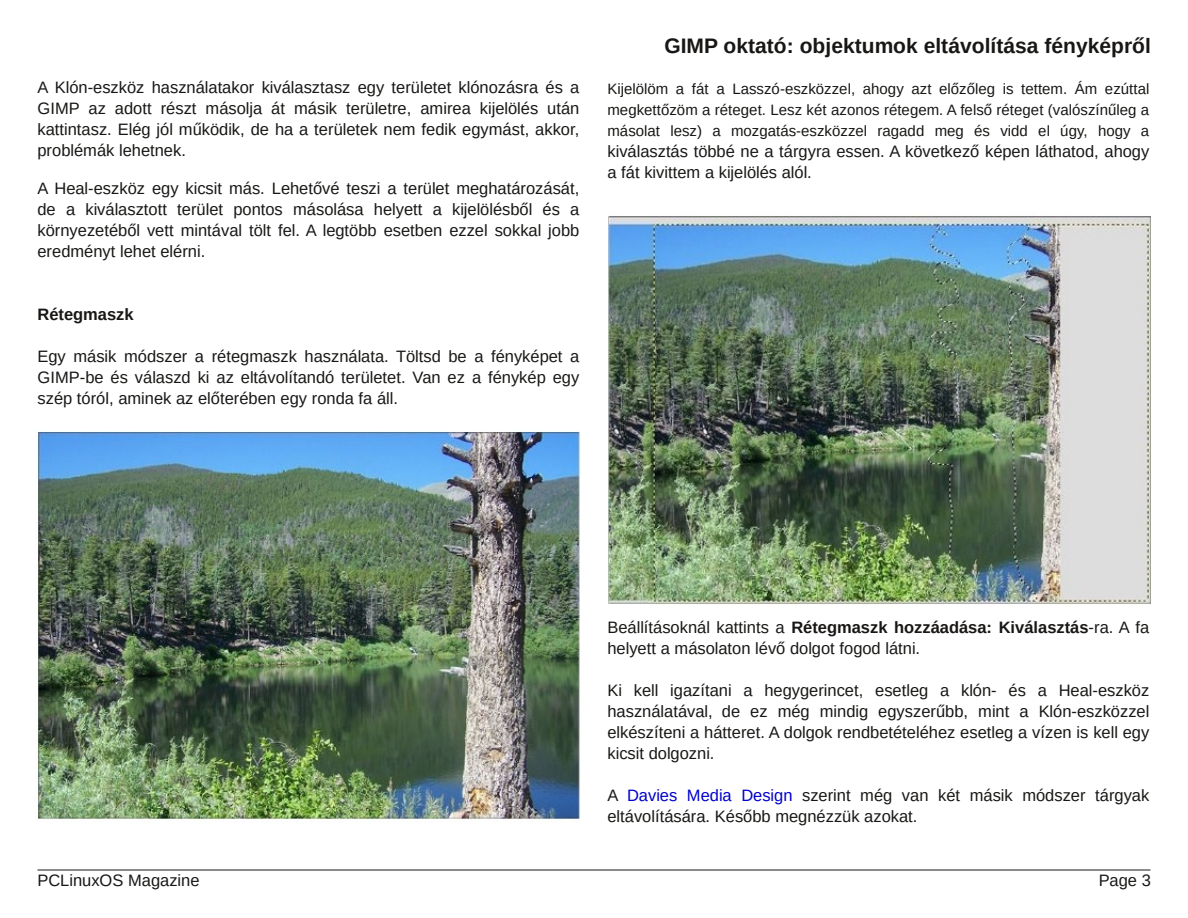
<style>
.page{position:relative;width:1188px;height:918px;background:#fff}
.page>*{position:absolute;margin:0;border:0;box-sizing:border-box;transform-origin:0 0}
.t1{font:700 21px "Liberation Sans";color:#181715}
.t2{font:16.5px/21px "Liberation Sans";color:#181715;text-align:justify}
.t3{font:700 16.5px "Liberation Sans";color:#181715}
.t4{font:15px/21px "Liberation Sans";letter-spacing:.005em;color:#181715;text-align:justify}
.s1{font-weight:700}
.s2{color:#0000cd}
</style>
<div class="page">
<hr style="left:38px;top:870px;width:1112px;height:1px;background:#181715">
<img style="left:37px;top:431px;width:544px;height:389px">
<img style="left:609px;top:216px;width:542px;height:388px">
<p class="t2" style="left:38px;top:77px;width:543px">A Klón-eszköz használatakor kiválasztasz egy területet klónozásra és a GIMP az adott részt másolja át másik területre, amirea kijelölés után kattintasz. Elég jól működik, de ha a területek nem fedik egymást, akkor, problémák lehetnek.</p>
<p class="t2" style="left:38px;top:178px;width:543px">A Heal-eszköz egy kicsit más. Lehetővé teszi a terület meghatározását, de a kiválasztott terület pontos másolása helyett a kijelölésből és a környezetéből vett mintával tölt fel. A legtöbb esetben ezzel sokkal jobb eredményt lehet elérni.</p>
<p class="t3" style="left:38px;top:305px;width:98px">Rétegmaszk</p>
<p class="t2" style="left:38px;top:346px;width:543px">Egy másik módszer a rétegmaszk használata. Töltsd be a fényképet a GIMP-be és válaszd ki az eltávolítandó területet. Van ez a fénykép egy szép tóról, aminek az előterében egy ronda fa áll.</p>
<p class="t1" style="left:664px;top:34px;width:488px">GIMP oktató: objektumok eltávolítása fényképről</p>
<p class="t4" style="left:608px;top:78px;width:543px">Kijelölöm a fát a Lasszó-eszközzel, ahogy azt előzőleg is tettem. Ám ezúttal megkettőzöm a réteget. Lesz két azonos rétegem. A felső réteget (valószínűleg a másolat lesz) a mozgatás-eszközzel ragadd meg és vidd el úgy, hogy a</p>
<p class="t2" style="left:608px;top:141px;width:543px">kiválasztás többé ne a tárgyra essen. A következő képen láthatod, ahogy a fát kivittem a kijelölés alól.</p>
<p class="t2" style="left:608px;top:617px;width:543px">Beállításoknál kattints a <span class="s1">Rétegmaszk hozzáadása: Kiválasztás</span>-ra. A fa helyett a másolaton lévő dolgot fogod látni.</p>
<p class="t2" style="left:608px;top:680px;width:543px">Ki kell igazítani a hegygerincet, esetleg a klón- és a Heal-eszköz használatával, de ez még mindig egyszerűbb, mint a Klón-eszközzel elkészíteni a hátteret. A dolgok rendbetételéhez esetleg a vízen is kell egy kicsit dolgozni.</p>
<p class="t2" style="left:608px;top:785px;width:543px">A <span class="s2">Davies Media Design</span> szerint még van két másik módszer tárgyak eltávolítására. Később megnézzük azokat.</p>
<p class="t2" style="left:38px;top:870px;width:164px">PCLinuxOS Magazine</p>
<p class="t2" style="left:1099px;top:870px;width:54px">Page 3</p>
</div>
